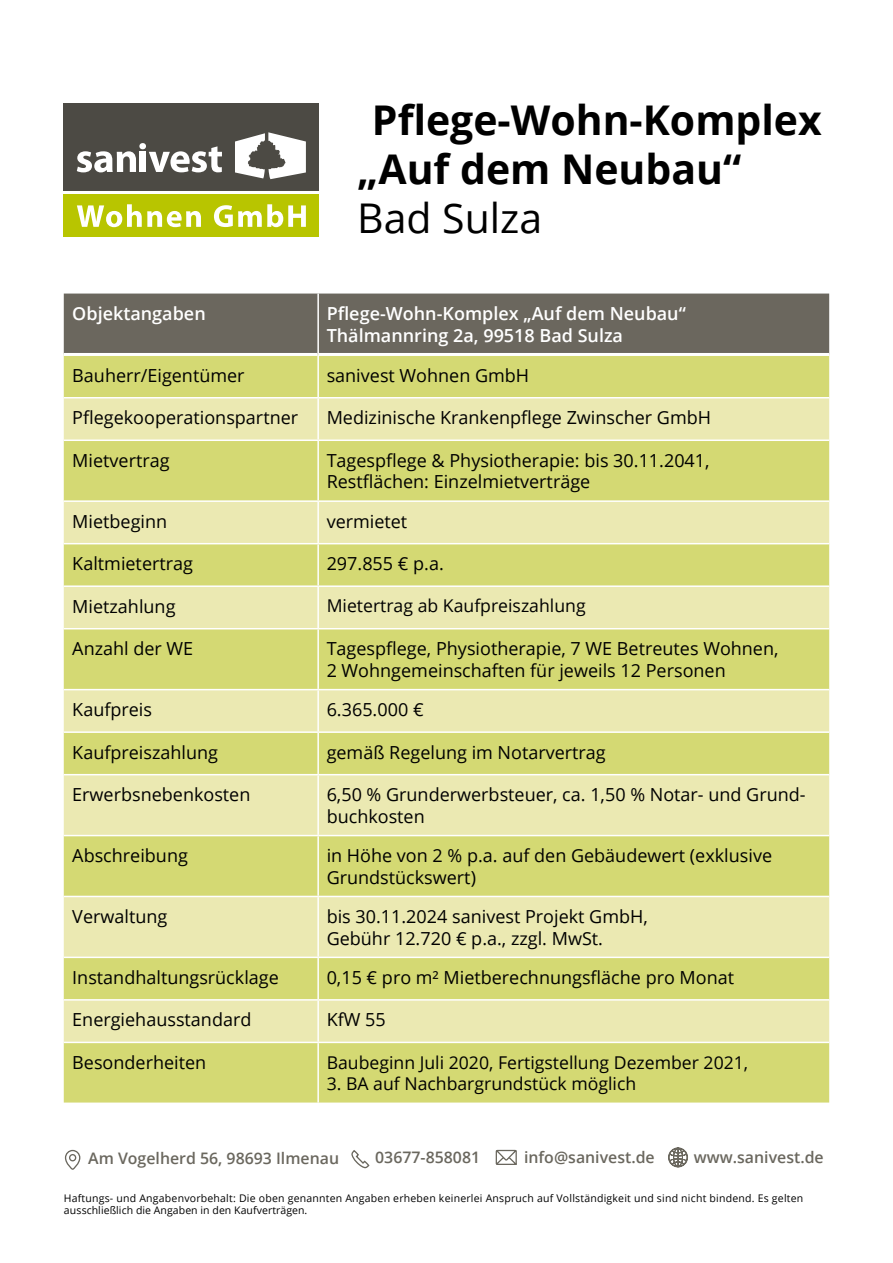
<style>
.page{position:relative;width:893px;height:1263px;background:#fff}
.page>*{position:absolute;margin:0;border:0;box-sizing:border-box;transform-origin:0 0}
.t1{font:700 40.95px "Open Sans";color:#000}
.t2{font:40.95px "Open Sans";color:#000}
.t3{font:18px/21.6px "Open Sans";color:#000}
.t4{font:600 18px "Open Sans";color:#fff}
.t5{font:17.7px "Open Sans";color:#000}
.t6{font:600 15.9px "Open Sans";color:#6a675e}
.t7{font:10.5px/12.6px "Open Sans";letter-spacing:.02em;color:#000}
</style>
<div class="page">
<div style="left:64px;top:194px;width:255px;height:43px;background:#b8c500"></div>
<div style="left:64px;top:103px;width:255px;height:88px;background:#4c4a44"></div>
<svg style="left:77px;top:151px;width:59px;height:21px"></svg>
<div style="left:140px;top:152px;width:6px;height:20px;background:#fff"></div>
<div style="left:139px;top:143px;width:7px;height:6px;background:#fff;border-radius:50%"></div>
<svg style="left:149px;top:146px;width:73px;height:26px"></svg>
<svg style="left:235px;top:132px;width:71px;height:47px"></svg>
<svg style="left:77px;top:204px;width:124px;height:23px"></svg>
<svg style="left:214px;top:204px;width:92px;height:23px"></svg>
<div style="left:64px;top:294px;width:765px;height:59px;background:#6b675e"></div>
<div style="left:64px;top:356px;width:765px;height:746px;background:#d4d973"></div>
<svg style="left:64px;top:398px;width:765px;height:644px;background:#e0e194"></svg>
<hr style="left:64px;top:397px;width:254px;height:1px;background:#fff">
<hr style="left:318px;top:397px;width:511px;height:1px;background:#fff">
<hr style="left:64px;top:439px;width:254px;height:2px;background:#fff">
<hr style="left:318px;top:439px;width:511px;height:2px;background:#fff">
<hr style="left:64px;top:500px;width:254px;height:2px;background:#fff">
<hr style="left:318px;top:500px;width:511px;height:2px;background:#fff">
<hr style="left:64px;top:543px;width:254px;height:1px;background:#fff">
<hr style="left:318px;top:543px;width:511px;height:1px;background:#fff">
<hr style="left:64px;top:585px;width:254px;height:2px;background:#fff">
<hr style="left:318px;top:585px;width:511px;height:2px;background:#fff">
<hr style="left:64px;top:628px;width:254px;height:1px;background:#fff">
<hr style="left:318px;top:628px;width:511px;height:1px;background:#fff">
<hr style="left:64px;top:689px;width:254px;height:1px;background:#fff">
<hr style="left:318px;top:689px;width:511px;height:1px;background:#fff">
<hr style="left:64px;top:731px;width:254px;height:2px;background:#fff">
<hr style="left:318px;top:731px;width:511px;height:2px;background:#fff">
<hr style="left:64px;top:774px;width:254px;height:1px;background:#fff">
<hr style="left:318px;top:774px;width:511px;height:1px;background:#fff">
<hr style="left:64px;top:835px;width:254px;height:1px;background:#fff">
<hr style="left:318px;top:835px;width:511px;height:1px;background:#fff">
<hr style="left:64px;top:896px;width:254px;height:1px;background:#fff">
<hr style="left:318px;top:896px;width:511px;height:1px;background:#fff">
<hr style="left:64px;top:956px;width:254px;height:2px;background:#fff">
<hr style="left:318px;top:956px;width:511px;height:2px;background:#fff">
<hr style="left:64px;top:999px;width:254px;height:2px;background:#fff">
<hr style="left:318px;top:999px;width:511px;height:2px;background:#fff">
<hr style="left:64px;top:1042px;width:254px;height:1px;background:#fff">
<hr style="left:318px;top:1042px;width:511px;height:1px;background:#fff">
<hr style="left:317px;top:294px;width:2px;height:60px;background:#fff">
<hr style="left:317px;top:354px;width:2px;height:43px;background:#fff">
<hr style="left:317px;top:398px;width:2px;height:41px;background:#fff">
<hr style="left:317px;top:441px;width:2px;height:59px;background:#fff">
<hr style="left:317px;top:502px;width:2px;height:41px;background:#fff">
<hr style="left:317px;top:544px;width:2px;height:41px;background:#fff">
<hr style="left:317px;top:587px;width:2px;height:41px;background:#fff">
<hr style="left:317px;top:629px;width:2px;height:60px;background:#fff">
<hr style="left:317px;top:690px;width:2px;height:41px;background:#fff">
<hr style="left:317px;top:733px;width:2px;height:41px;background:#fff">
<hr style="left:317px;top:775px;width:2px;height:60px;background:#fff">
<hr style="left:317px;top:836px;width:2px;height:60px;background:#fff">
<hr style="left:317px;top:897px;width:2px;height:59px;background:#fff">
<hr style="left:317px;top:958px;width:2px;height:41px;background:#fff">
<hr style="left:317px;top:1001px;width:2px;height:41px;background:#fff">
<hr style="left:317px;top:1043px;width:2px;height:59px;background:#fff">
<svg style="left:351px;top:1150px;width:19px;height:19px"></svg>
<svg style="left:668px;top:1147px;width:20px;height:21px"></svg>
<svg style="left:495px;top:1149px;width:22px;height:16px"></svg>
<svg style="left:64px;top:1149px;width:17px;height:20px"></svg>
<div style="left:69px;top:1154px;width:7px;height:7px;border:1px solid #6a675e;border-radius:50%"></div>
<p class="t1" style="left:372px;top:91px;width:451px">Pflege-Wohn-Komplex</p>
<p class="t1" style="left:357px;top:140px;width:386px">„Auf dem Neubau“</p>
<p class="t2" style="left:357px;top:190px;width:187px">Bad Sulza</p>
<p class="t4" style="left:72px;top:301px;width:135px">Objektangaben</p>
<p class="t4" style="left:327px;top:301px;width:361px">Pflege-Wohn-Komplex „Auf dem Neubau“</p>
<p class="t4" style="left:327px;top:323px;width:298px">Thälmannring 2a, 99518 Bad Sulza</p>
<p class="t3" style="left:72px;top:364px;width:174px">Bauherr/Eigentümer</p>
<p class="t3" style="left:327px;top:364px;width:204px">sanivest Wohnen GmbH</p>
<p class="t3" style="left:72px;top:406px;width:227px">Pflegekooperationspartner</p>
<p class="t3" style="left:327px;top:406px;width:386px">Medizinische Krankenpflege Zwinscher GmbH</p>
<p class="t3" style="left:72px;top:449px;width:99px">Mietvertrag</p>
<p class="t3" style="left:327px;top:449px;width:384px">Tagespflege &amp; Physiotherapie: bis 30.11.2041,</p>
<p class="t3" style="left:327px;top:471px;width:265px">Restflächen: Einzelmietverträge</p>
<p class="t3" style="left:72px;top:510px;width:96px">Mietbeginn</p>
<p class="t3" style="left:327px;top:510px;width:82px">vermietet</p>
<p class="t3" style="left:72px;top:552px;width:122px">Kaltmietertrag</p>
<p class="t3" style="left:327px;top:552px;width:119px">297.855 € p.a.</p>
<p class="t3" style="left:72px;top:595px;width:105px">Mietzahlung</p>
<p class="t5" style="left:327px;top:594px;width:260px">Mietertrag ab Kaufpreiszahlung</p>
<p class="t3" style="left:72px;top:637px;width:122px">Anzahl der WE</p>
<p class="t3" style="left:327px;top:637px;width:453px">Tagespflege, Physiotherapie, 7 WE Betreutes Wohnen,</p>
<p class="t3" style="left:327px;top:659px;width:401px">2 Wohngemeinschaften für jeweils 12 Personen</p>
<p class="t3" style="left:72px;top:698px;width:81px">Kaufpreis</p>
<p class="t3" style="left:327px;top:698px;width:98px">6.365.000 €</p>
<p class="t3" style="left:72px;top:741px;width:147px">Kaufpreiszahlung</p>
<p class="t3" style="left:327px;top:741px;width:281px">gemäß Regelung im Notarvertrag</p>
<p class="t3" style="left:72px;top:783px;width:180px">Erwerbsnebenkosten</p>
<p class="t3" style="left:327px;top:783px;width:480px">6,50 % Grunderwerbsteuer, ca. 1,50 % Notar- und Grund&shy;buchkosten</p>
<p class="t3" style="left:72px;top:844px;width:117px">Abschreibung</p>
<p class="t3" style="left:327px;top:844px;width:447px">in Höhe von 2 % p.a. auf den Gebäudewert (exklusive<br>Grundstückswert)</p>
<p class="t3" style="left:72px;top:905px;width:97px">Verwaltung</p>
<p class="t3" style="left:327px;top:905px;width:323px">bis 30.11.2024 sanivest Projekt GmbH,</p>
<p class="t3" style="left:327px;top:927px;width:278px">Gebühr 12.720 € p.a., zzgl. MwSt.</p>
<p class="t3" style="left:72px;top:966px;width:208px">Instandhaltungsrücklage</p>
<p class="t3" style="left:327px;top:966px;width:409px">0,15 € pro m² Mietberechnungsfläche pro Monat</p>
<p class="t3" style="left:72px;top:1008px;width:181px">Energiehausstandard</p>
<p class="t3" style="left:327px;top:1008px;width:61px">KfW 55</p>
<p class="t3" style="left:72px;top:1051px;width:135px">Besonderheiten</p>
<p class="t5" style="left:327px;top:1050px;width:423px">Baubeginn Juli 2020, Fertigstellung Dezember 2021,</p>
<p class="t5" style="left:327px;top:1071px;width:311px">3. BA auf Nachbargrundstück möglich</p>
<p class="t6" style="left:88px;top:1147px;width:252px">Am Vogelherd 56, 98693 Ilmenau</p>
<p class="t6" style="left:375px;top:1147px;width:106px">03677-858081</p>
<p class="t6" style="left:524px;top:1146px;width:132px">info@sanivest.de</p>
<p class="t6" style="left:694px;top:1146px;width:131px">www.sanivest.de</p>
<p class="t7" style="left:64px;top:1191px;width:741px">Haftungs- und Angabenvorbehalt: Die oben genannten Angaben erheben keinerlei Anspruch auf Vollständigkeit und sind nicht bindend. Es gelten ausschließlich die Angaben in den Kaufverträgen.</p>
</div>
